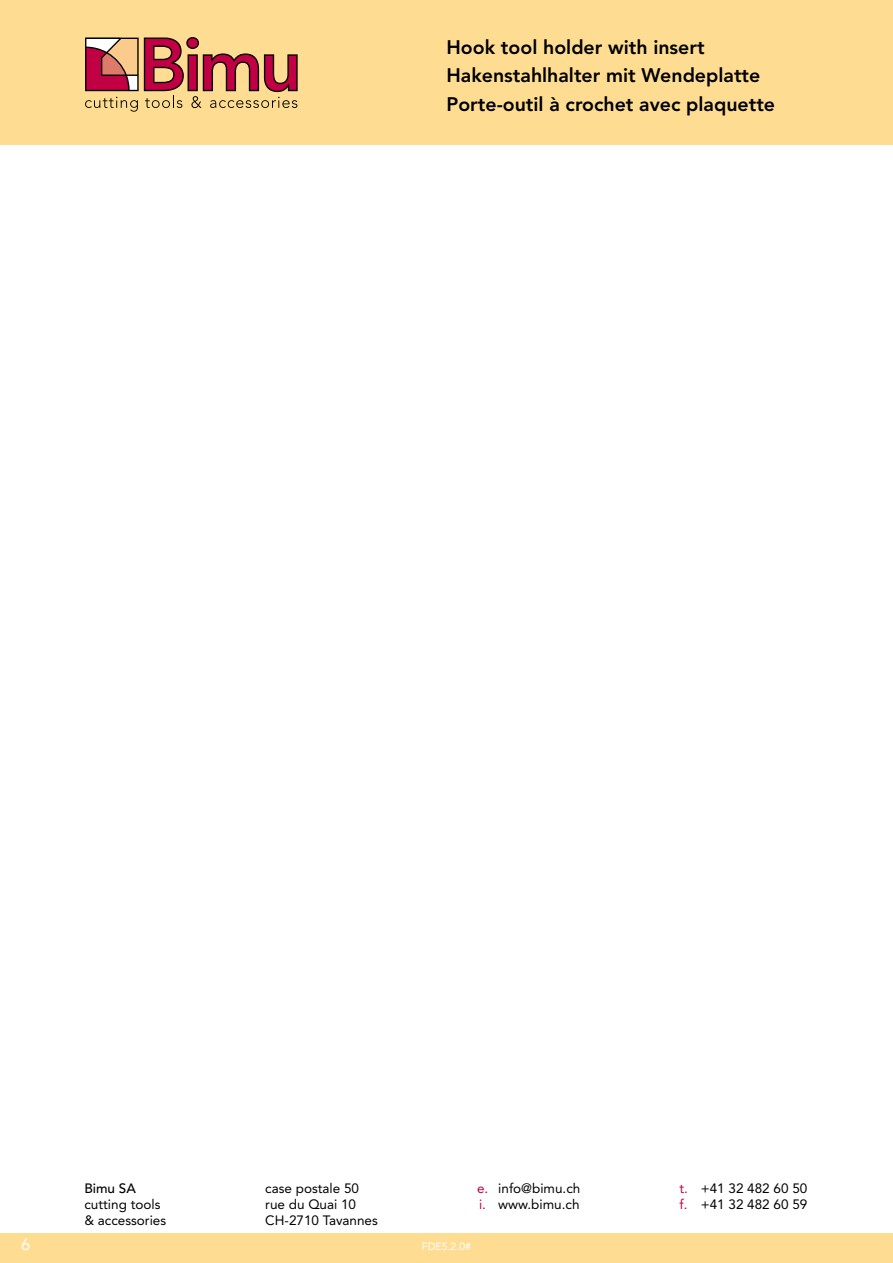
<style>
.page{position:relative;width:893px;height:1263px;background:#fff}
.page>*{position:absolute;margin:0;border:0;box-sizing:border-box;transform-origin:0 0}
.t1{font:800 19.5px/28.3px "Avenir";color:#000}
.t2{font:16.5px "Avenir";color:#fff}
.t3{font:13.5px/16.2px "Avenir";color:#000}
.t4{font:500 13.5px "Avenir";color:#000}
.t5{font:10.5px "Avenir";color:#fff}
.s1{color:#c10044}
</style>
<div class="page">
<div style="left:0;top:1233px;width:893px;height:30px;background:#fedd92"></div>
<div style="left:0;top:0;width:893px;height:145px;background:#fedd92"></div>
<svg style="left:85px;top:37px;width:213px;height:75px"></svg>
<h1 class="t1" style="left:446px;top:33px;width:330px">Hook tool holder with insert<br>Hakenstahlhalter mit Wendeplatte<br>Porte-outil à crochet avec plaquette</h1>
<p class="t4" style="left:84px;top:1180px;width:53px">Bimu SA</p>
<p class="t3" style="left:84px;top:1196px;width:83px">cutting tools &amp; accessories</p>
<p class="t3" style="left:265px;top:1180px;width:114px">case postale 50 rue du Quai 10<br>CH-2710 Tavannes</p>
<p class="t3" style="left:477px;top:1180px;width:105px"><span class="s1">e.</span> info@bimu.ch <span class="s1">i.</span> www.bimu.ch</p>
<p class="t3" style="left:679px;top:1180px;width:129px"><span class="s1">t.</span> +41 32 482 60 50 <span class="s1">f.</span> +41 32 482 60 59</p>
<p class="t2" style="left:21px;top:1235px;width:11px">6</p>
<p class="t5" style="left:422px;top:1240px;width:51px">FDE5.2.0#</p>
</div>
